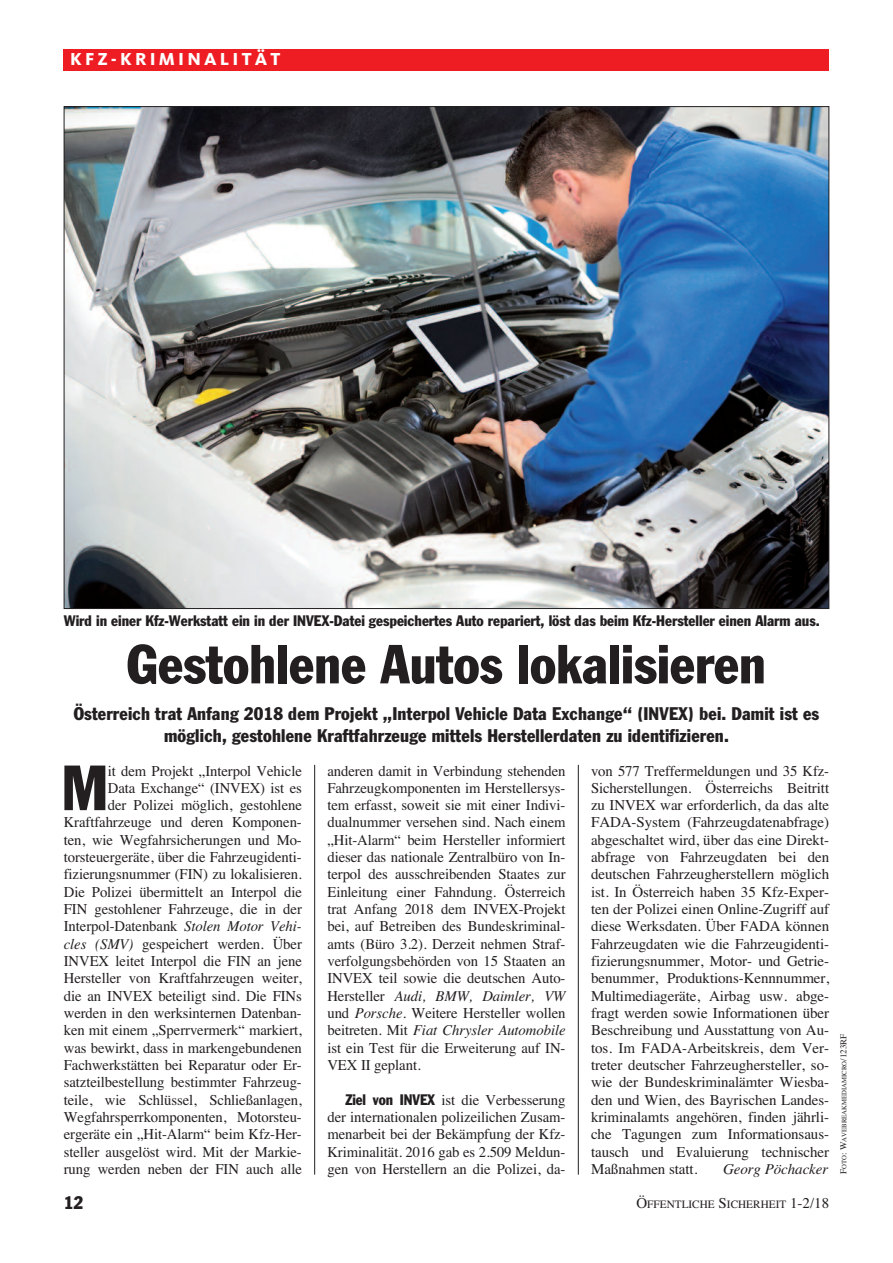
<style>
.page{position:relative;width:893px;height:1263px;background:#fff}
.page>*{position:absolute;margin:0;border:0;box-sizing:border-box;transform-origin:0 0}
.t1{font:condensed 62.7px "Franklin Gothic";color:#231f20}
.t2{font:condensed 54px "Franklin Gothic";color:#231f20}
.t3{font:condensed 18px/21.6px "Franklin Gothic";letter-spacing:.01em;color:#231f20;text-align:center}
.t4{font:800 18px "Kievit";letter-spacing:.175em;color:#fff}
.t5{font:15px/17.2px "Times";letter-spacing:-.005em;color:#231f20;text-align:justify}
.t6{font:condensed 15px "Franklin Gothic";color:#231f20}
.t7{font:italic 15px "Times";letter-spacing:-.005em;color:#231f20}
.t8{font:11.25px "Times";color:#231f20}
.t9{font:6.75px "Times";color:#231f20}
.s1{font-style:italic}
.s2{font-family:"Franklin Gothic";font-stretch:condensed}
.s3{font-size:15px}
.s4{font-size:9px}
</style>
<div class="page">
<hr style="left:314px;top:765px;width:1px;height:410px;background:#231f20">
<hr style="left:578px;top:765px;width:1px;height:410px;background:#231f20">
<div style="left:64px;top:49px;width:765px;height:21px;background:#ee1d23"></div>
<img style="left:66px;top:108px;width:761px;height:499px">
<p class="t4" style="left:70px;top:53px;width:212px">KFZ-KRIMINALITÄT</p>
<p class="t6" style="left:64px;top:615px;width:757px">Wird in einer Kfz-Werkstatt ein in der INVEX-Datei gespeichertes Auto repariert, löst das beim Kfz-Hersteller einen Alarm aus.</p>
<h2 class="t2" style="left:127px;top:645px;width:640px">Gestohlene Autos lokalisieren</h2>
<p class="t3" style="left:74px;top:704px;width:747px">Österreich trat Anfang 2018 dem Projekt „Interpol Vehicle Data Exchange“ (INVEX) bei. Damit ist es möglich, gestohlene Kraftfahrzeuge mittels Herstellerdaten zu identifizieren.</p>
<p class="t5" style="left:64px;top:762px;width:240px;text-align:right">it dem Projekt „Interpol Vehicle<br>Data Exchange“ (INVEX) ist es<br>der Polizei möglich, gestohlene Kraftfahrzeuge und deren Komponen&shy;ten, wie Wegfahrsicherungen und Mo&shy;torsteuergeräte, über die Fahrzeugidenti&shy;fizierungsnummer (FIN) zu lokalisieren.<br>Die Polizei übermittelt an Interpol die FIN gestohlener Fahrzeuge, die in der Interpol-Datenbank <span class="s1">Stolen Motor Vehi&shy;cles (SMV)</span> gespeichert werden. Über INVEX leitet Interpol die FIN an jene Hersteller von Kraftfahrzeugen weiter, die an INVEX beteiligt sind. Die FINs werden in den werksinternen Datenban&shy;ken mit einem „Sperrvermerk“ markiert, was bewirkt, dass in markengebundenen Fachwerkstätten bei Reparatur oder Er&shy;satzteilbestellung bestimmter Fahrzeug&shy;teile, wie Schlüssel, Schließanlagen, Wegfahrsperrkomponenten, Motorsteu&shy;ergeräte ein „Hit-Alarm“ beim Kfz-Her&shy;steller ausgelöst wird. Mit der Markie&shy;rung werden neben der FIN auch alle</p>
<p class="t5" style="left:327px;top:762px;width:240px">anderen damit in Verbindung stehenden Fahrzeugkomponenten im Herstellersys&shy;tem erfasst, soweit sie mit einer Indivi&shy;dualnummer versehen sind. Nach einem „Hit-Alarm“ beim Hersteller informiert dieser das nationale Zentralbüro von In&shy;terpol des ausschreibenden Staates zur Einleitung einer Fahndung. Österreich trat Anfang 2018 dem INVEX-Projekt bei, auf Betreiben des Bundeskriminal&shy;amts (Büro 3.2). Derzeit nehmen Straf&shy;verfolgungsbehörden von 15 Staaten an INVEX teil sowie die deutschen Auto-Hersteller <span class="s1">Audi, BMW, Daimler, VW </span>und <span class="s1">Porsche</span>. Weitere Hersteller wollen beitreten. Mit <span class="s1">Fiat Chrysler Automobile </span>ist ein Test für die Erweiterung auf IN-VEX II geplant.</p>
<h1 class="t1" style="left:62px;top:765px;width:48px">M</h1>
<p class="t5" style="left:327px;top:1091px;width:240px;text-indent:18px"><span class="s2">Ziel von INVEX</span> ist die Verbesserung der internationalen polizeilichen Zusam&shy;menarbeit bei der Bekämpfung der Kfz-Kriminalität. 2016 gab es 2.509 Meldun&shy;gen von Herstellern an die Polizei, da-</p>
<p class="t5" style="left:591px;top:762px;width:240px">von 577 Treffermeldungen und 35 Kfz-Sicherstellungen. Österreichs Beitritt zu INVEX war erforderlich, da das alte FADA-System (Fahrzeugdatenabfrage) abgeschaltet wird, über das eine Direkt&shy;abfrage von Fahrzeugdaten bei den deutschen Fahrzeugherstellern möglich ist. In Österreich haben 35 Kfz-Exper&shy;ten der Polizei einen Online-Zugriff auf diese Werksdaten. Über FADA können Fahrzeugdaten wie die Fahrzeugidenti&shy;fizierungsnummer, Motor- und Getrie&shy;benummer, Produktions-Kennnummer, Multimediageräte, Airbag usw. abge&shy;fragt werden sowie Informationen über Beschreibung und Ausstattung von Au&shy;tos. Im FADA-Arbeitskreis, dem Ver&shy;treter deutscher Fahrzeughersteller, so&shy;wie der Bundeskriminalämter Wiesba&shy;den und Wien, des Bayrischen Landes&shy;kriminalamts angehören, finden jährli&shy;che Tagungen zum Informationsaus&shy;tausch und Evaluierung technischer Maßnahmen statt.</p>
<p class="t7" style="left:723px;top:1160px;width:107px">Georg Pöchacker</p>
<p class="t3" style="left:64px;top:1193px;width:21px">12</p>
<p class="t8" style="left:636px;top:1198px;width:194px"><span class="s3">Ö</span>FFENTLICHE <span class="s3">S</span>ICHERHEIT <span class="s3">1-2/18</span></p>
<p class="t9" style="left:840px;top:1174px;width:142px;rotate:-90deg"><span class="s4">F</span>OTO<span class="s4">: W</span>AVEBREAKMEDIAMICRO<span class="s4">/123RF</span></p>
</div>
